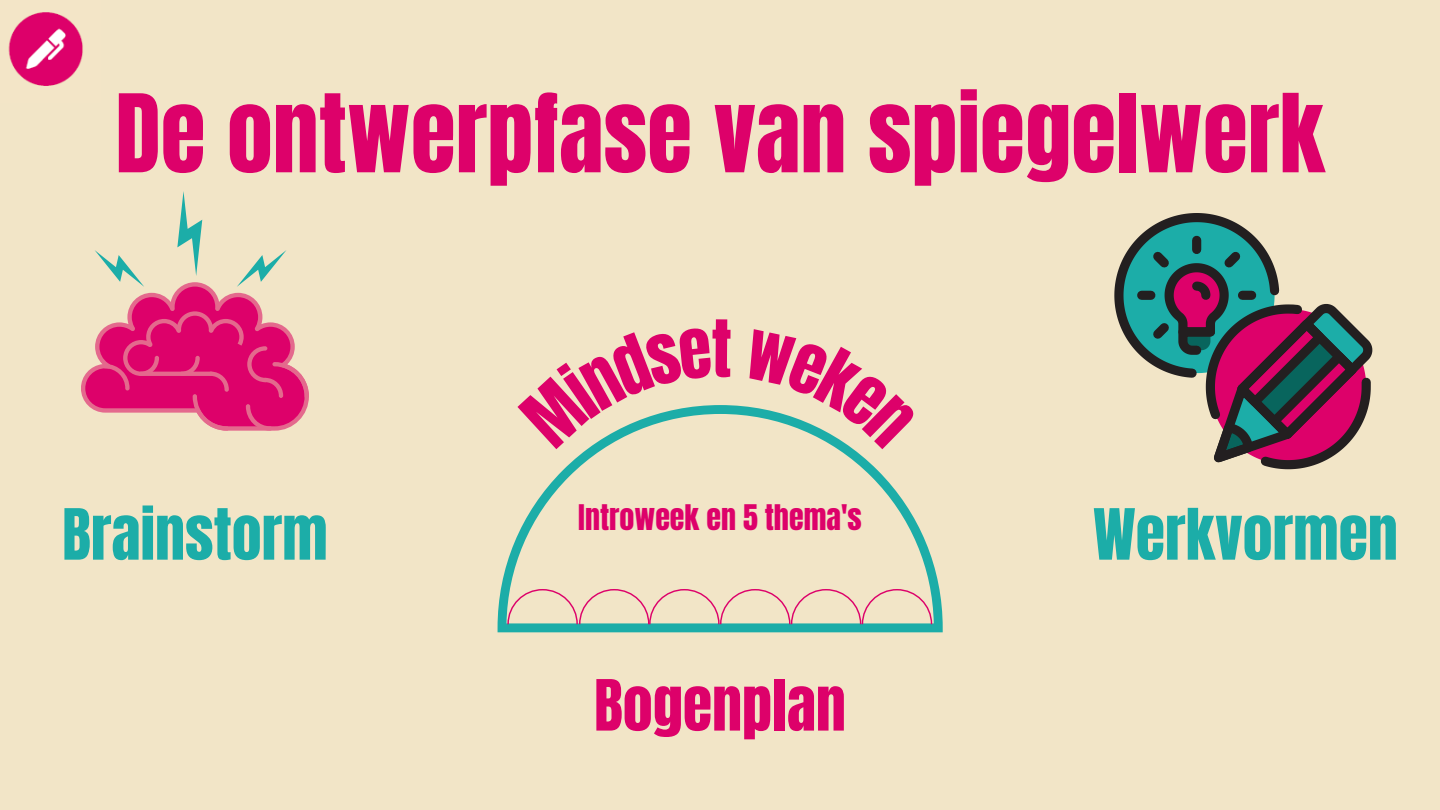
<style>
.page{position:relative;width:1440px;height:810px;background:#f2e5c7}
.page>*{position:absolute;margin:0;border:0;box-sizing:border-box;transform-origin:0 0}
.t1{font:92px "Anton";color:#dd016a}
.t2{font:66.9px "Anton";color:#dd016a}
.t3{font:60px "Anton";color:#1cada8}
.t4{font:60px "Anton";color:#dd016a}
.t5{font:30px "Anton";color:#dd016a}
</style>
<div class="page">
<svg style="left:498px;top:405px;width:445px;height:227px"></svg>
<svg style="left:507px;top:589px;width:425px;height:35px"></svg>
<svg style="left:81px;top:191px;width:228px;height:240px"></svg>
<svg style="left:1114px;top:213px;width:259px;height:257px"></svg>
<img style="left:8px;top:12px;width:75px;height:74px">
<svg style="left:517px;top:405px;width:195px;height:44px"></svg>
<svg style="left:744px;top:405px;width:174px;height:44px"></svg>
<p class="t1" style="left:115px;top:68px;width:1211px">De ontwerpfase van spiegelwerk</p>
<p class="t3" style="left:62px;top:491px;width:267px">Brainstorm</p>
<p class="t2" style="left:711px;top:301px;width:23px">t</p>
<p class="t5" style="left:578px;top:496px;width:285px">Introweek en 5 thema's</p>
<p class="t4" style="left:594px;top:662px;width:253px">Bogenplan</p>
<p class="t3" style="left:1093px;top:491px;width:306px">Werkvormen</p>
</div>
